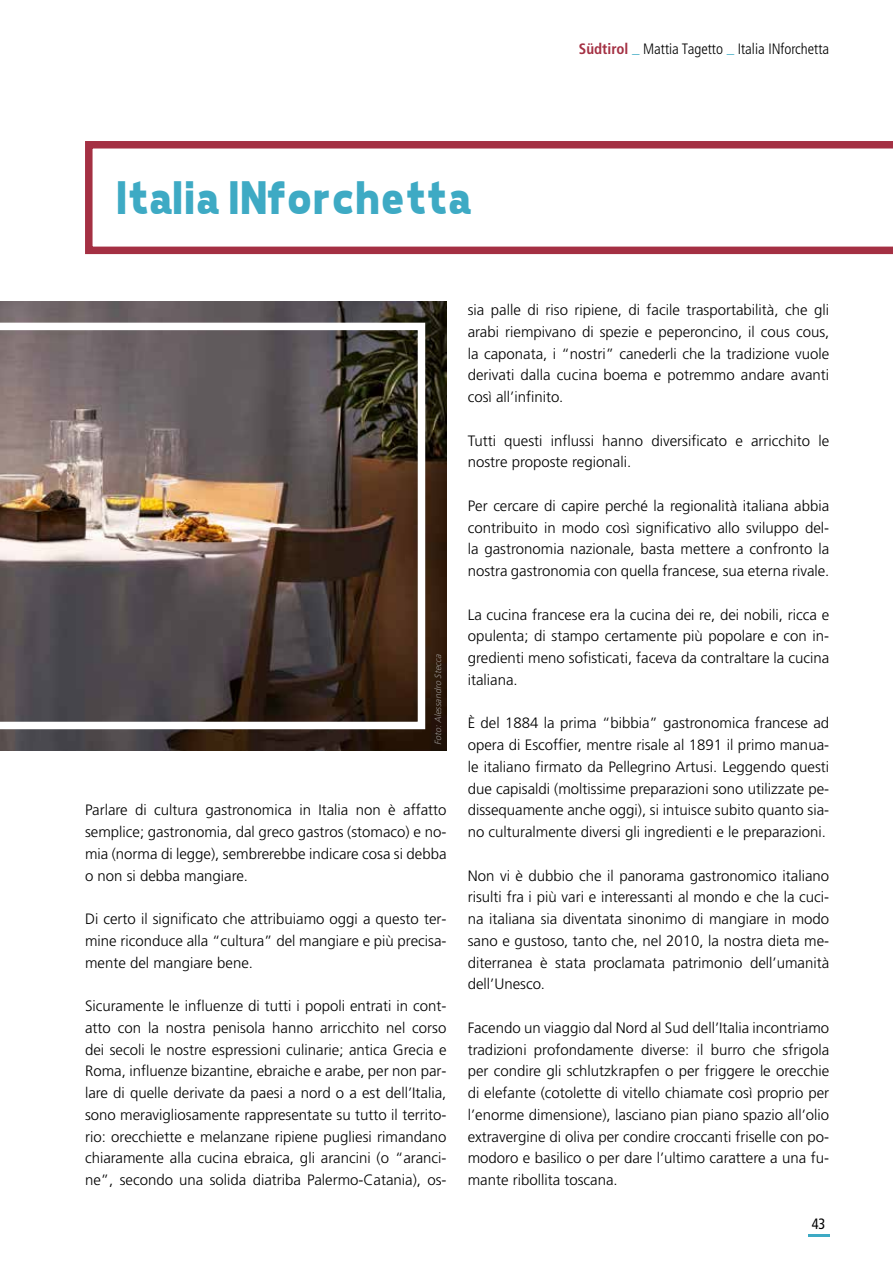
<style>
.page{position:relative;width:893px;height:1263px;background:#fff}
.page>*{position:absolute;margin:0;border:0;box-sizing:border-box;transform-origin:0 0}
.t1{font:700 48px "Tepeno Sans";color:#3eaac4}
.t2{font:300 15px/21.8px "Frutiger";color:#000;text-align:justify}
.t3{font:300 condensed 15px "Frutiger";color:#000}
.t4{font:condensed 15px "Frutiger";color:#000;scale:.95 1}
.t5{font:italic 300 9px "Frutiger";color:#bcbcbc}
.s1{font-weight:700;color:#a43043}
.s2{font-weight:700;color:#3eaac4}
.s3{font-weight:900;color:#3eaac4}
</style>
<div class="page">
<hr style="left:808px;top:1234px;width:21px;height:2px;background:#3eaac4">
<svg style="left:85px;top:141px;width:808px;height:113px"></svg>
<img style="left:0;top:302px;width:446px;height:448px">
<img style="left:0;top:323px;width:425px;height:406px">
<h1 class="t1" style="left:113px;top:169px;width:357px">Italia INforchetta</h1>
<p class="t3" style="left:579px;top:40px;width:252px"><span class="s1">Südtirol</span> <span class="s2">_</span> Mattia Tagetto <span class="s3">_</span> Italia INforchetta</p>
<p class="t5" style="left:433px;top:745px;width:95px;rotate:-90deg">Foto:Alessandro Stecca</p>
<p class="t2" style="left:85px;top:799px;width:363px">Parlare di cultura gastronomica in Italia non è affatto semplice; gastronomia, dal greco gastros (stomaco) e no&shy;mia (norma di legge), sembrerebbe indicare cosa si debba o non si debba mangiare.</p>
<p class="t2" style="left:85px;top:908px;width:363px">Di certo il significato che attribuiamo oggi a questo ter&shy;mine riconduce alla “cultura” del mangiare e più precisa&shy;mente del mangiare bene.</p>
<p class="t2" style="left:85px;top:995px;width:363px">Sicuramente le influenze di tutti i popoli entrati in cont&shy;atto con la nostra penisola hanno arricchito nel corso dei secoli le nostre espressioni culinarie; antica Grecia e Roma, influenze bizantine, ebraiche e arabe, per non par&shy;lare di quelle derivate da paesi a nord o a est dell’Italia, sono meravigliosamente rappresentate su tutto il territo&shy;rio: orecchiette e melanzane ripiene pugliesi rimandano chiaramente alla cucina ebraica, gli arancini (o “aranci&shy;ne”, secondo una solida diatriba Palermo-Catania), os-</p>
<p class="t2" style="left:468px;top:299px;width:363px">sia palle di riso ripiene, di facile trasportabilità, che gli arabi riempivano di spezie e peperoncino, il cous cous, la caponata, i “nostri” canederli che la tradizione vuole derivati dalla cucina boema e potremmo andare avanti così all’infinito.</p>
<p class="t2" style="left:468px;top:430px;width:363px">Tutti questi influssi hanno diversificato e arricchito le nostre proposte regionali.</p>
<p class="t2" style="left:468px;top:495px;width:363px">Per cercare di capire perché la regionalità italiana abbia contribuito in modo così significativo allo sviluppo del&shy;la gastronomia nazionale, basta mettere a confronto la nostra gastronomia con quella francese, sua eterna rivale.</p>
<p class="t2" style="left:468px;top:604px;width:363px">La cucina francese era la cucina dei re, dei nobili, ricca e opulenta; di stampo certamente più popolare e con in&shy;gredienti meno sofisticati, faceva da contraltare la cucina italiana.</p>
<p class="t2" style="left:468px;top:712px;width:363px">È del 1884 la prima “bibbia” gastronomica francese ad opera di Escoffier, mentre risale al 1891 il primo manua&shy;le italiano firmato da Pellegrino Artusi. Leggendo questi due capisaldi (moltissime preparazioni sono utilizzate pe&shy;dissequamente anche oggi), si intuisce subito quanto sia&shy;no culturalmente diversi gli ingredienti e le preparazioni.</p>
<p class="t2" style="left:468px;top:865px;width:363px">Non vi è dubbio che il panorama gastronomico italiano risulti fra i più vari e interessanti al mondo e che la cuci&shy;na italiana sia diventata sinonimo di mangiare in modo sano e gustoso, tanto che, nel 2010, la nostra dieta me&shy;diterranea è stata proclamata patrimonio dell’umanità dell’Unesco.</p>
<p class="t2" style="left:468px;top:1017px;width:363px">Facendo un viaggio dal Nord al Sud dell’Italia incontriamo tradizioni profondamente diverse: il burro che sfrigola per condire gli schlutzkrapfen o per friggere le orecchie di elefante (cotolette di vitello chiamate così proprio per l’enorme dimensione), lasciano pian piano spazio all’olio extravergine di oliva per condire croccanti friselle con po&shy;modoro e basilico o per dare l’ultimo carattere a una fu&shy;mante ribollita toscana.</p>
<p class="t4" style="left:812px;top:1215px;width:16px">43</p>
</div>
